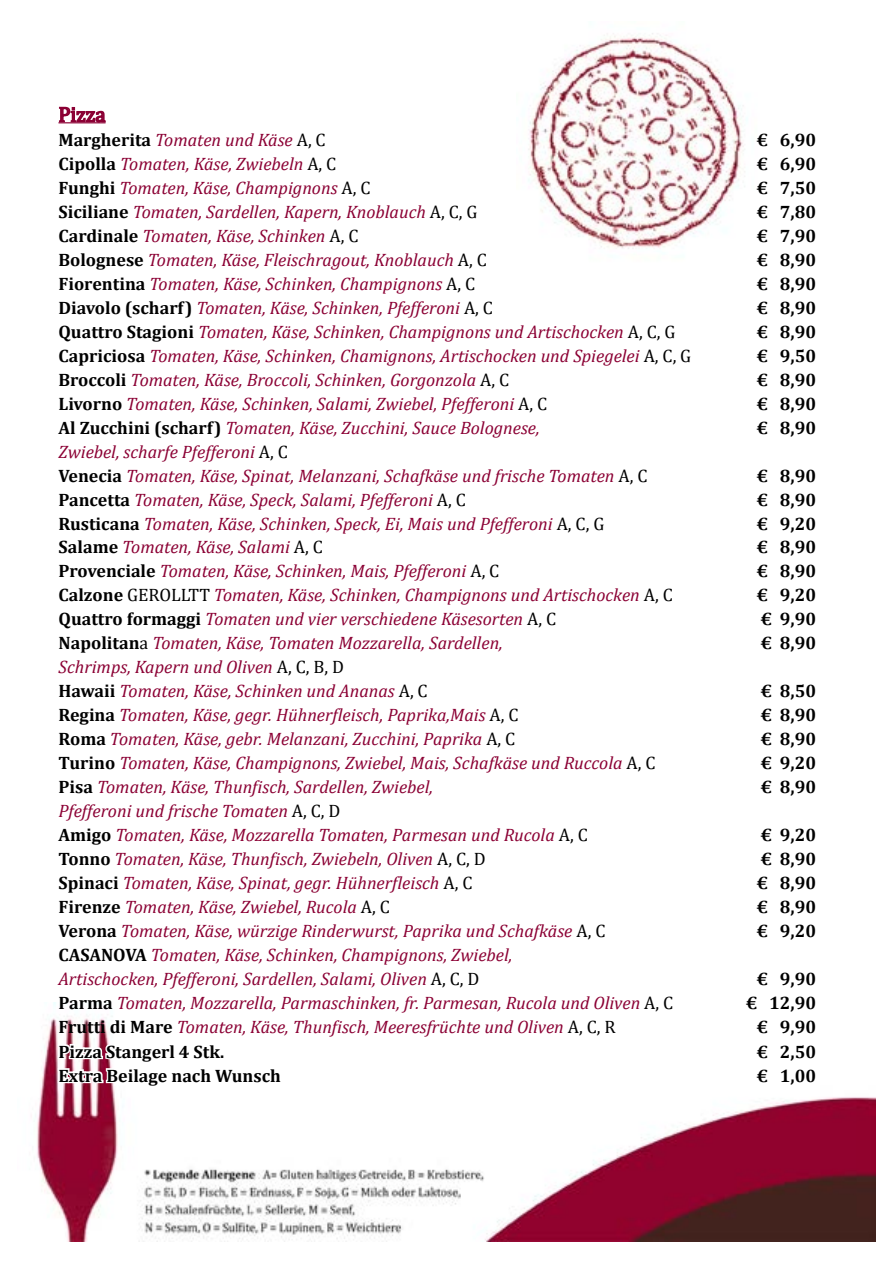
<style>
.page{position:relative;width:893px;height:1263px;background:#fff}
.page>*{position:absolute;margin:0;border:0;box-sizing:border-box;transform-origin:0 0}
.t1{font:21px "Cambria";color:#8b0034}
.t2{font:italic 18px/24px "Cambria";color:#8b0034}
.t3{font:700 18px "Cambria";color:#000}
.s1{font-weight:700;font-style:normal;color:#000}
.s2{font-style:normal;color:#000}
</style>
<div class="page">
<img style="left:37px;top:1002px;width:839px;height:240px">
<img style="left:528px;top:33px;width:220px;height:216px">
<svg style="left:58px;top:106px;width:48px;height:18px"></svg>
<svg style="left:754px;top:1042px;width:16px;height:19px"></svg>
<svg style="left:777px;top:1042px;width:41px;height:22px"></svg>
<svg style="left:56px;top:1042px;width:227px;height:48px"></svg>
<p class="t1" style="left:58px;top:102px;width:49px">Pizza</p>
<p class="t2" style="left:58px;top:127px;width:269px"><span class="s1">Margherita</span> Tomaten und Käse <span class="s2">A, C</span></p>
<p class="t3" style="left:756px;top:127px;width:61px">€ 6,90</p>
<p class="t2" style="left:58px;top:151px;width:279px"><span class="s1">Cipolla</span> Tomaten, Käse, Zwiebeln <span class="s2">A, C</span></p>
<p class="t3" style="left:756px;top:151px;width:61px">€ 6,90</p>
<p class="t2" style="left:58px;top:175px;width:314px"><span class="s1">Funghi</span> Tomaten, Käse, Champignons <span class="s2">A, C</span></p>
<p class="t3" style="left:756px;top:175px;width:61px">€ 7,50</p>
<p class="t2" style="left:58px;top:199px;width:421px"><span class="s1">Siciliane</span> Tomaten, Sardellen, Kapern, Knoblauch <span class="s2">A, C, G</span></p>
<p class="t3" style="left:756px;top:199px;width:61px">€ 7,80</p>
<p class="t2" style="left:58px;top:223px;width:302px"><span class="s1">Cardinale</span> Tomaten, Käse, Schinken <span class="s2">A, C</span></p>
<p class="t3" style="left:756px;top:223px;width:61px">€ 7,90</p>
<p class="t2" style="left:58px;top:247px;width:430px"><span class="s1">Bolognese</span> Tomaten, Käse, Fleischragout, Knoblauch <span class="s2">A, C</span></p>
<p class="t3" style="left:756px;top:247px;width:61px">€ 8,90</p>
<p class="t2" style="left:58px;top:271px;width:418px"><span class="s1">Fiorentina</span> Tomaten, Käse, Schinken, Champignons <span class="s2">A, C</span></p>
<p class="t3" style="left:756px;top:271px;width:61px">€ 8,90</p>
<p class="t2" style="left:58px;top:295px;width:436px"><span class="s1">Diavolo (scharf)</span> Tomaten, Käse, Schinken, Pfefferoni <span class="s2">A, C</span></p>
<p class="t3" style="left:756px;top:295px;width:61px">€ 8,90</p>
<p class="t2" style="left:58px;top:319px;width:618px"><span class="s1">Quattro Stagioni</span> Tomaten, Käse, Schinken, Champignons und Artischocken <span class="s2">A, C, G</span></p>
<p class="t3" style="left:756px;top:319px;width:61px">€ 8,90</p>
<p class="t2" style="left:58px;top:343px;width:634px"><span class="s1">Capriciosa</span> Tomaten, Käse, Schinken, Chamignons, Artischocken und Spiegelei <span class="s2">A, C, G</span></p>
<p class="t3" style="left:756px;top:343px;width:61px">€ 9,50</p>
<p class="t2" style="left:58px;top:367px;width:452px"><span class="s1">Broccoli</span> Tomaten, Käse, Broccoli, Schinken, Gorgonzola <span class="s2">A, C</span></p>
<p class="t3" style="left:756px;top:367px;width:61px">€ 8,90</p>
<p class="t2" style="left:58px;top:391px;width:490px"><span class="s1">Livorno</span> Tomaten, Käse, Schinken, Salami, Zwiebel, Pfefferoni <span class="s2">A, C</span></p>
<p class="t3" style="left:756px;top:391px;width:61px">€ 8,90</p>
<p class="t2" style="left:58px;top:415px;width:483px"><span class="s1">Al Zucchini (scharf)</span> Tomaten, Käse, Zucchini, Sauce Bolognese,</p>
<p class="t3" style="left:756px;top:415px;width:61px">€ 8,90</p>
<p class="t2" style="left:58px;top:439px;width:590px">Zwiebel, scharfe Pfefferoni <span class="s2">A, C<br></span><span class="s1">Venecia</span> Tomaten, Käse, Spinat, Melanzani, Schafkäse und frische Tomaten <span class="s2">A, C</span></p>
<p class="t3" style="left:756px;top:463px;width:61px">€ 8,90</p>
<p class="t2" style="left:58px;top:487px;width:409px"><span class="s1">Pancetta</span> Tomaten, Käse, Speck, Salami, Pfefferoni <span class="s2">A, C</span></p>
<p class="t3" style="left:756px;top:487px;width:61px">€ 8,90</p>
<p class="t2" style="left:58px;top:511px;width:547px"><span class="s1">Rusticana</span> Tomaten, Käse, Schinken, Speck, Ei, Mais und Pfefferoni <span class="s2">A, C, G</span></p>
<p class="t3" style="left:756px;top:511px;width:61px">€ 9,20</p>
<p class="t2" style="left:59px;top:535px;width:266px"><span class="s1">Salame</span> Tomaten, Käse, Salami <span class="s2">A, C</span></p>
<p class="t3" style="left:756px;top:535px;width:61px">€ 8,90</p>
<p class="t2" style="left:59px;top:559px;width:442px"><span class="s1">Provenciale</span> Tomaten, Käse, Schinken, Mais, Pfefferoni <span class="s2">A, C</span></p>
<p class="t3" style="left:756px;top:559px;width:61px">€ 8,90</p>
<p class="t2" style="left:59px;top:583px;width:616px"><span class="s1">Calzone</span> <span class="s2">GEROLLTT</span> Tomaten, Käse, Schinken, Champignons und Artischocken <span class="s2">A, C</span></p>
<p class="t3" style="left:756px;top:583px;width:61px">€ 9,20</p>
<p class="t2" style="left:59px;top:606px;width:499px"><span class="s1">Quattro formaggi</span> Tomaten und vier verschiedene Käsesorten <span class="s2">A, C</span></p>
<p class="t3" style="left:760px;top:607px;width:57px">€ 9,90</p>
<p class="t2" style="left:59px;top:630px;width:446px"><span class="s1">Napolitan</span><span class="s2">a</span> Tomaten, Käse, Tomaten Mozzarella, Sardellen,</p>
<p class="t3" style="left:760px;top:631px;width:57px">€ 8,90</p>
<p class="t2" style="left:59px;top:654px;width:371px">Schrimps, Kapern und Oliven <span class="s2">A, C, B, D<br></span><span class="s1">Hawaii</span> Tomaten, Käse, Schinken und Ananas <span class="s2">A, C</span></p>
<p class="t3" style="left:760px;top:679px;width:57px">€ 8,50</p>
<p class="t2" style="left:59px;top:702px;width:462px"><span class="s1">Regina</span> Tomaten, Käse, gegr. Hühnerfleisch, Paprika,Mais <span class="s2">A, C</span></p>
<p class="t3" style="left:760px;top:703px;width:57px">€ 8,90</p>
<p class="t2" style="left:59px;top:726px;width:458px"><span class="s1">Roma</span> Tomaten, Käse, gebr. Melanzani, Zucchini, Paprika <span class="s2">A, C</span></p>
<p class="t3" style="left:760px;top:727px;width:57px">€ 8,90</p>
<p class="t2" style="left:59px;top:750px;width:599px"><span class="s1">Turino</span> Tomaten, Käse, Champignons, Zwiebel, Mais, Schafkäse und Ruccola <span class="s2">A, C</span></p>
<p class="t3" style="left:760px;top:751px;width:57px">€ 9,20</p>
<p class="t2" style="left:59px;top:774px;width:376px"><span class="s1">Pisa</span> Tomaten, Käse, Thunfisch, Sardellen, Zwiebel,</p>
<p class="t3" style="left:760px;top:775px;width:57px">€ 8,90</p>
<p class="t2" style="left:59px;top:798px;width:531px">Pfefferoni und frische Tomaten <span class="s2">A, C, D<br></span><span class="s1">Amigo</span> Tomaten, Käse, Mozzarella Tomaten, Parmesan und Rucola <span class="s2">A, C</span></p>
<p class="t3" style="left:760px;top:823px;width:57px">€ 9,20</p>
<p class="t2" style="left:59px;top:846px;width:429px"><span class="s1">Tonno</span> Tomaten, Käse, Thunfisch, Zwiebeln, Oliven <span class="s2">A, C, D</span></p>
<p class="t3" style="left:760px;top:847px;width:57px">€ 8,90</p>
<p class="t2" style="left:59px;top:870px;width:415px"><span class="s1">Spinaci</span> Tomaten, Käse, Spinat, gegr. Hühnerfleisch <span class="s2">A, C</span></p>
<p class="t3" style="left:756px;top:870px;width:61px">€ 8,90</p>
<p class="t2" style="left:59px;top:894px;width:333px"><span class="s1">Firenze</span> Tomaten, Käse, Zwiebel, Rucola <span class="s2">A, C</span></p>
<p class="t3" style="left:756px;top:894px;width:61px">€ 8,90</p>
<p class="t2" style="left:59px;top:918px;width:548px"><span class="s1">Verona</span> Tomaten, Käse, würzige Rinderwurst, Paprika und Schafkäse <span class="s2">A, C</span></p>
<p class="t3" style="left:756px;top:918px;width:61px">€ 9,20</p>
<p class="t2" style="left:59px;top:942px;width:455px"><span class="s1">CASANOVA</span> Tomaten, Käse, Schinken, Champignons, Zwiebel,<br>Artischocken, Pfefferoni, Sardellen, Salami, Oliven <span class="s2">A, C, D</span></p>
<p class="t3" style="left:756px;top:966px;width:61px">€ 9,90</p>
<p class="t2" style="left:59px;top:990px;width:616px"><span class="s1">Parma</span> Tomaten, Mozzarella, Parmaschinken, fr. Parmesan, Rucola und Oliven <span class="s2">A, C</span></p>
<p class="t3" style="left:746px;top:990px;width:72px">€ 12,90</p>
<p class="t2" style="left:59px;top:1014px;width:559px"><span class="s1">Frutti di Mare</span> Tomaten, Käse, Thunfisch, Meeresfrüchte und Oliven <span class="s2">A, C, R</span></p>
<p class="t3" style="left:756px;top:1014px;width:61px">€ 9,90</p>
<p class="t3" style="left:58px;top:1039px;width:167px">Pizza Stangerl 4 Stk.</p>
<p class="t3" style="left:756px;top:1039px;width:61px">€ 2,50</p>
<p class="t3" style="left:58px;top:1063px;width:224px">Extra Beilage nach Wunsch</p>
<p class="t3" style="left:756px;top:1063px;width:61px">€ 1,00</p>
</div>
